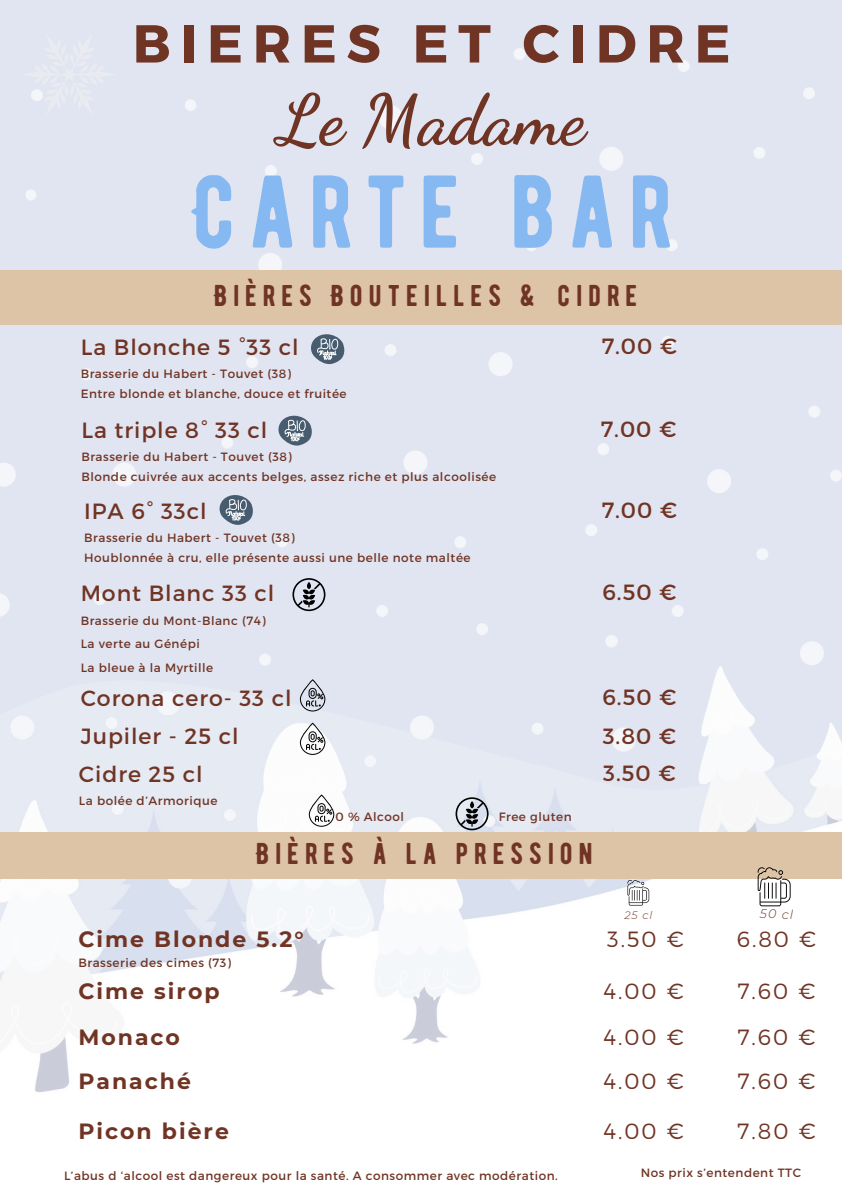
<style>
.page{position:relative;width:842px;height:1191px;background:#fff}
.page>*{position:absolute;margin:0;border:0;box-sizing:border-box;transform-origin:0 0}
.t1{font:103px "BERNIER Regular";letter-spacing:.12em;color:#86b9f1}
.t2{font:700 70px "Dancing Script";color:#703424}
.t3{font:700 53.3px "Montserrat";letter-spacing:.18em;color:#703424}
.t4{font:30px "BERNIER Regular";letter-spacing:.195em;color:#703424}
.t5{font:22px "Montserrat";letter-spacing:.045em;color:#703424}
.t6{font:300 22px "Montserrat";letter-spacing:.09em;color:#703424}
.t7{font:700 22px "Montserrat";letter-spacing:.09em;color:#703424}
.t8{font:italic 300 12.6px "Montserrat";color:#703424}
.t9{font:12px "Montserrat";letter-spacing:.045em;color:#703424}
.t10{font:italic 300 10.8px "Montserrat";color:#703424}
</style>
<div class="page">
<img style="left:0;top:0;width:842px;height:1092px">
<div style="left:0;top:831px;width:842px;height:47px;background:#ddc4a6"></div>
<svg style="left:22px;top:33px;width:94px;height:82px;background:#e3e6f1"></svg>
<div style="left:0;top:269px;width:842px;height:55px;background:#ddc4a6"></div>
<svg style="left:292px;top:578px;width:33px;height:33px"></svg>
<svg style="left:310px;top:334px;width:34px;height:31px"></svg>
<svg style="left:277px;top:415px;width:35px;height:31px"></svg>
<svg style="left:218px;top:495px;width:35px;height:30px"></svg>
<svg style="left:300px;top:679px;width:25px;height:32px"></svg>
<svg style="left:627px;top:879px;width:22px;height:26px"></svg>
<svg style="left:758px;top:867px;width:33px;height:39px"></svg>
<svg style="left:300px;top:722px;width:25px;height:32px"></svg>
<svg style="left:456px;top:797px;width:33px;height:33px"></svg>
<svg style="left:309px;top:794px;width:25px;height:32px"></svg>
<p class="t3" style="left:133px;top:9px;width:599px">BIERES ET CIDRE</p>
<p class="t2" style="left:278px;top:78px;width:309px">Le Madame</p>
<p class="t1" style="left:191px;top:150px;width:482px">CARTE BAR</p>
<h6 class="t4" style="left:214px;top:277px;width:425px">BIÈRES BOUTEILLES &amp; CIDRE</h6>
<p class="t5" style="left:81px;top:333px;width:220px">La Blonche 5 °33 cl</p>
<p class="t9" style="left:81px;top:366px;width:212px">Brasserie du Habert - Touvet (38)</p>
<p class="t9" style="left:81px;top:386px;width:268px">Entre blonde et blanche, douce et fruitée</p>
<h2 class="t5" style="left:81px;top:415px;width:188px">La triple 8° 33 cl</h2>
<h1 class="t9" style="left:81px;top:449px;width:212px">Brasserie du Habert - Touvet (38)</h1>
<h4 class="t9" style="left:81px;top:468px;width:416px">Blonde cuivrée aux accents belges, assez riche et plus alcoolisée</h4>
<p class="t5" style="left:84px;top:496px;width:124px">IPA 6° 33cl</p>
<p class="t9" style="left:84px;top:530px;width:212px">Brasserie du Habert - Touvet (38)</p>
<p class="t9" style="left:84px;top:549px;width:388px">Houblonnée à cru, elle présente aussi une belle note maltée</p>
<h6 class="t5" style="left:81px;top:579px;width:195px">Mont Blanc 33 cl</h6>
<p class="t9" style="left:81px;top:612px;width:186px">Brasserie du Mont-Blanc (74)</p>
<p class="t9" style="left:81px;top:635px;width:121px">La verte au Génépi</p>
<h6 class="t9" style="left:81px;top:660px;width:134px">La bleue à la Myrtille</h6>
<p class="t5" style="left:81px;top:684px;width:212px">Corona cero- 33 cl</p>
<h6 class="t5" style="left:602px;top:332px;width:77px">7.00 €</h6>
<p class="t5" style="left:601px;top:415px;width:77px">7.00 €</p>
<p class="t5" style="left:602px;top:495px;width:77px">7.00 €</p>
<p class="t5" style="left:602px;top:578px;width:76px">6.50 €</p>
<p class="t5" style="left:602px;top:683px;width:76px">6.50 €</p>
<p class="t5" style="left:81px;top:722px;width:159px">Jupiler - 25 cl</p>
<h6 class="t5" style="left:603px;top:721px;width:75px">3.80 €</h6>
<p class="t5" style="left:79px;top:759px;width:125px">Cidre 25 cl</p>
<h6 class="t9" style="left:79px;top:792px;width:140px">La bolée d’Armorique</h6>
<h6 class="t5" style="left:603px;top:758px;width:74px">3.50 €</h6>
<h5 class="t9" style="left:336px;top:809px;width:70px">0 % Alcool</h5>
<h6 class="t9" style="left:499px;top:809px;width:75px">Free gluten</h6>
<p class="t4" style="left:256px;top:835px;width:338px">BIÈRES À LA PRESSION</p>
<p class="t7" style="left:78px;top:925px;width:227px">Cime Blonde 5.2°</p>
<p class="t7" style="left:78px;top:978px;width:143px">Cime sirop</p>
<p class="t7" style="left:78px;top:1023px;width:103px">Monaco</p>
<p class="t7" style="left:78px;top:1067px;width:114px">Panaché</p>
<h6 class="t7" style="left:78px;top:1117px;width:152px">Picon bière</h6>
<p class="t9" style="left:78px;top:954px;width:154px">Brasserie des cimes (73)</p>
<p class="t10" style="left:625px;top:908px;width:29px;rotate:1deg">25 cl</p>
<h6 class="t8" style="left:760px;top:905px;width:35px;rotate:1deg">50 cl</h6>
<p class="t6" style="left:737px;top:924px;width:81px">6.80 €</p>
<p class="t6" style="left:737px;top:977px;width:80px">7.60 €</p>
<h4 class="t6" style="left:607px;top:924px;width:78px">3.50 €</h4>
<p class="t6" style="left:603px;top:977px;width:82px">4.00 €</p>
<p class="t6" style="left:603px;top:1023px;width:82px">4.00 €</p>
<p class="t6" style="left:737px;top:1023px;width:80px">7.60 €</p>
<p class="t6" style="left:603px;top:1066px;width:82px">4.00 €</p>
<h5 class="t6" style="left:737px;top:1066px;width:80px">7.60 €</h5>
<h6 class="t6" style="left:603px;top:1116px;width:82px">4.00 €</h6>
<h6 class="t6" style="left:737px;top:1116px;width:80px">7.80 €</h6>
<p class="t9" style="left:64px;top:1168px;width:495px">L’abus d ‘alcool est dangereux pour la santé. A consommer avec modération.</p>
<p class="t9" style="left:641px;top:1164px;width:162px">Nos prix s’entendent TTC</p>
</div>
